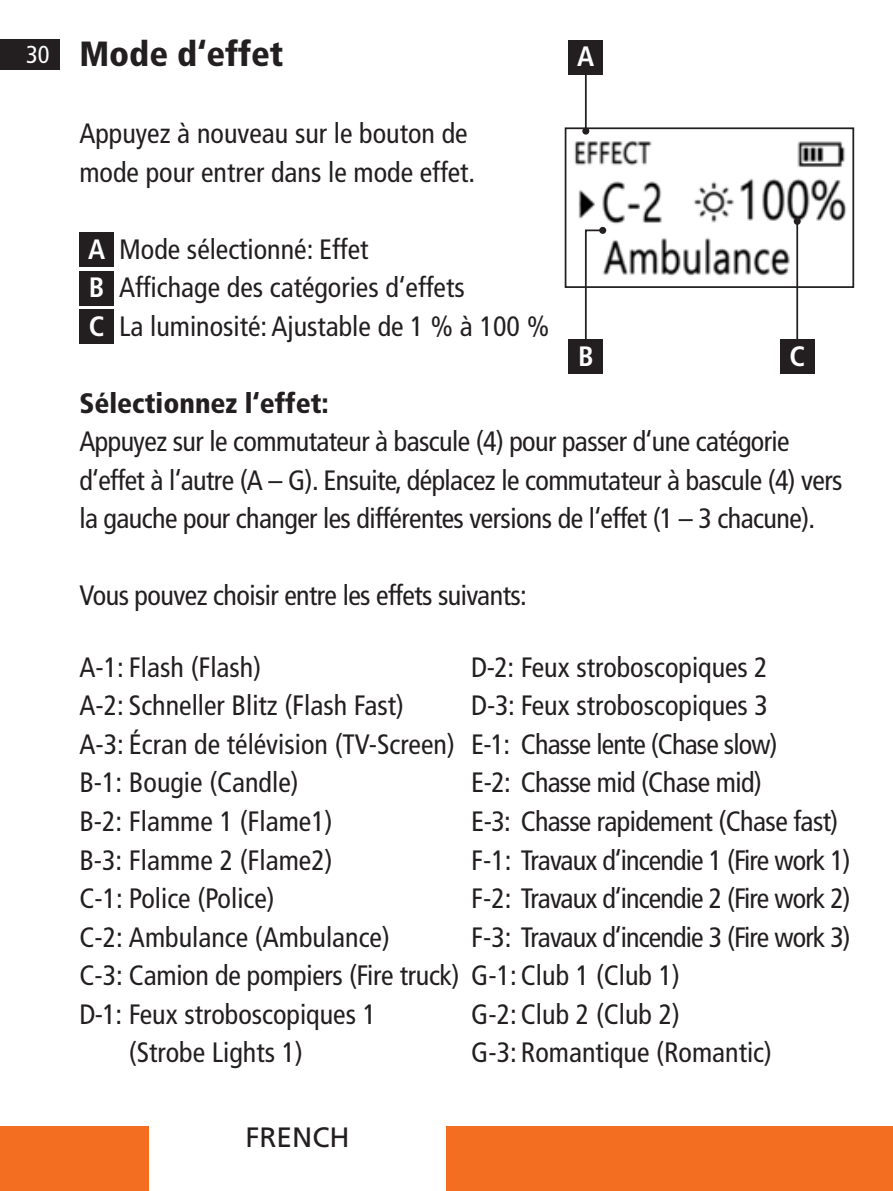
<style>
.page{position:relative;width:893px;height:1191px;background:#fff}
.page>*{position:absolute;margin:0;border:0;box-sizing:border-box;transform-origin:0 0}
.t1{font:900 condensed 35px "Frutiger LT Pro";color:#231f20}
.t2{font:condensed 28px/38.5px "Frutiger LT Pro";letter-spacing:-.01em;color:#231f20}
.t3{font:condensed 28px "Frutiger LT Pro";letter-spacing:-.03em;color:#231f20}
.t4{font:900 condensed 28px "Frutiger LT Pro";color:#231f20}
.t5{font:28px "Frutiger LT Pro";color:#231f20}
.t6{font:700 condensed 28px "Frutiger LT Pro";color:#fff}
.t7{font:condensed 24.5px "Frutiger LT Pro";color:#fff}
</style>
<div class="page">
<div style="left:0;top:1126px;width:149px;height:65px;background:#f36e21"></div>
<div style="left:446px;top:1126px;width:447px;height:65px;background:#f36e21"></div>
<div style="left:0;top:40px;width:60px;height:30px;background:#231f20"></div>
<div style="left:79px;top:271px;width:35px;height:35px;background:#231f20"></div>
<div style="left:79px;top:309px;width:35px;height:35px;background:#231f20"></div>
<div style="left:79px;top:232px;width:35px;height:35px;background:#231f20"></div>
<img style="left:574px;top:130px;width:273px;height:155px">
<div style="left:565px;top:127px;width:289px;height:161px;border:2px solid #231f20"></div>
<div style="left:568px;top:40px;width:35px;height:34px;background:#231f20"></div>
<hr style="left:585px;top:70px;width:2px;height:61px;background:#231f20">
<div style="left:582px;top:128px;width:7px;height:7px;background:#231f20;border-radius:50%"></div>
<hr style="left:796px;top:221px;width:2px;height:122px;background:#231f20">
<div style="left:794px;top:218px;width:7px;height:7px;background:#231f20;border-radius:50%"></div>
<div style="left:780px;top:339px;width:35px;height:35px;background:#231f20"></div>
<svg style="left:584px;top:229px;width:20px;height:110px"></svg>
<div style="left:599px;top:227px;width:7px;height:7px;background:#231f20;border-radius:50%"></div>
<div style="left:568px;top:339px;width:35px;height:35px;background:#231f20"></div>
<p class="t7" style="left:26px;top:40px;width:25px">30</p>
<p class="t1" style="left:79px;top:33px;width:206px">Mode d‘effet</p>
<p class="t2" style="left:79px;top:114px;width:393px">Appuyez à nouveau sur le bouton de mode pour entrer dans le mode effet.</p>
<p class="t6" style="left:88px;top:233px;width:19px">A</p>
<p class="t6" style="left:89px;top:271px;width:17px">B</p>
<p class="t6" style="left:89px;top:310px;width:17px">C</p>
<p class="t2" style="left:119px;top:230px;width:251px">Mode sélectionné: Effet</p>
<p class="t2" style="left:119px;top:268px;width:347px">Affichage des catégories d‘effets</p>
<p class="t2" style="left:119px;top:307px;width:432px">La luminosité: Ajustable de 1 % à 100 %</p>
<p class="t6" style="left:577px;top:40px;width:19px">A</p>
<p class="t6" style="left:578px;top:339px;width:17px">B</p>
<p class="t6" style="left:789px;top:339px;width:17px">C</p>
<p class="t4" style="left:79px;top:386px;width:251px">Sélectionnez l‘effet:</p>
<p class="t2" style="left:79px;top:422px;width:765px">Appuyez sur le commutateur à bascule (4) pour passer d‘une catégorie d‘effet à l‘autre (A – G). Ensuite, déplacez le commutateur à bascule (4) vers la gauche pour changer les différentes versions de l‘effet (1 – 3 chacune).</p>
<p class="t2" style="left:79px;top:576px;width:449px">Vous pouvez choisir entre les effets suivants:</p>
<p class="t2" style="left:79px;top:648px;width:183px">A-1: Flash (Flash)</p>
<p class="t2" style="left:79px;top:686px;width:326px">A-2: Schneller Blitz (Flash Fast)</p>
<p class="t2" style="left:79px;top:725px;width:377px">A-3: Écran de télévision (TV-Screen)</p>
<p class="t2" style="left:79px;top:763px;width:221px">B-1: Bougie (Candle)</p>
<p class="t2" style="left:79px;top:802px;width:255px">B-2: Flamme 1 (Flame1)</p>
<p class="t2" style="left:79px;top:840px;width:255px">B-3: Flamme 2 (Flame2)</p>
<p class="t2" style="left:79px;top:879px;width:197px">C-1: Police (Police)</p>
<p class="t2" style="left:79px;top:917px;width:312px">C-2: Ambulance (Ambulance)</p>
<p class="t2" style="left:79px;top:956px;width:602px">C-3: Camion de pompiers (Fire truck) G-1: Club 1 (Club 1)</p>
<p class="t2" style="left:129px;top:994px;width:249px;text-indent:-50px">D-1: Feux stroboscopiques 1 (Strobe Lights 1)</p>
<p class="t2" style="left:471px;top:648px;width:298px">D-2: Feux stroboscopiques 2</p>
<p class="t2" style="left:471px;top:686px;width:298px">D-3: Feux stroboscopiques 3</p>
<p class="t3" style="left:471px;top:728px;width:308px">E-1: Chasse lente (Chase slow)</p>
<p class="t2" style="left:471px;top:763px;width:292px">E-2: Chasse mid (Chase mid)</p>
<p class="t2" style="left:471px;top:802px;width:369px">E-3: Chasse rapidement (Chase fast)</p>
<p class="t3" style="left:471px;top:843px;width:381px">F-1: Travaux d‘incendie 1 (Fire work 1)</p>
<p class="t3" style="left:471px;top:882px;width:381px">F-2: Travaux d‘incendie 2 (Fire work 2)</p>
<p class="t3" style="left:471px;top:920px;width:381px">F-3: Travaux d‘incendie 3 (Fire work 3)</p>
<p class="t2" style="left:471px;top:994px;width:210px">G-2: Club 2 (Club 2)</p>
<p class="t2" style="left:471px;top:1033px;width:302px">G-3: Romantique (Romantic)</p>
<p class="t5" style="left:246px;top:1121px;width:106px">FRENCH</p>
</div>
